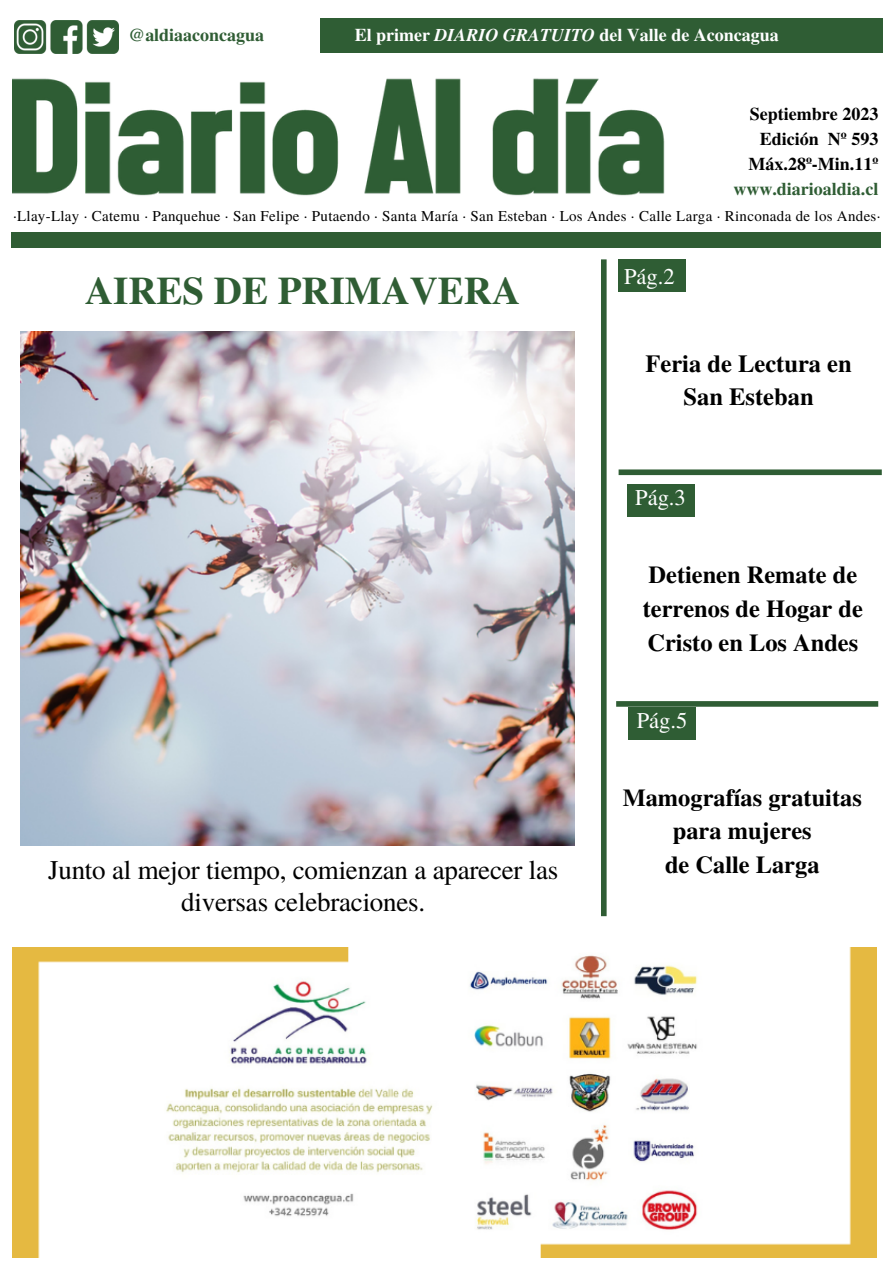
<style>
.page{position:relative;width:893px;height:1264px;background:#fff}
.page>*{position:absolute;margin:0;border:0;box-sizing:border-box;transform-origin:0 0}
.t1{font:700 39px "Te X Gyre Termes";color:#2f5d34}
.t2{font:27px/31.5px "Te X Gyre Termes";letter-spacing:-.01em;color:#000;text-align:center}
.t3{font:700 24.45px/33.8px "Te X Gyre Termes";color:#000;text-align:center}
.t4{font:22.5px "Te X Gyre Termes";color:#fff}
.t5{font:700 18px "Te X Gyre Termes";color:#fff}
.t6{font:700 18px "Te X Gyre Termes";color:#000}
.t7{font:700 18px "Te X Gyre Termes";color:#2f5d34}
.t8{font:15px "Te X Gyre Termes";letter-spacing:.02em;color:#000}
.s1{font-style:italic}
</style>
<div class="page">
<img style="left:12px;top:947px;width:864px;height:310px">
<div style="left:618px;top:259px;width:68px;height:33px;background:#2f5d34"></div>
<div style="left:626px;top:484px;width:68px;height:32px;background:#2f5d34"></div>
<div style="left:628px;top:706px;width:67px;height:33px;background:#2f5d34"></div>
<img style="left:12px;top:53px;width:653px;height:143px">
<div style="left:320px;top:19px;width:562px;height:34px;background:#2f5d34"></div>
<div style="left:11px;top:232px;width:870px;height:16px;background:#2f5d34"></div>
<div style="left:601px;top:259px;width:5px;height:657px;background:#2f5d34"></div>
<div style="left:618px;top:469px;width:263px;height:6px;background:#2f5d34"></div>
<div style="left:616px;top:701px;width:262px;height:5px;background:#2f5d34"></div>
<img style="left:14px;top:21px;width:105px;height:32px">
<img style="left:20px;top:331px;width:554px;height:514px">
<p class="t7" style="left:129px;top:21px;width:137px">@aldiaaconcagua</p>
<p class="t5" style="left:355px;top:21px;width:425px">El primer <span class="s1">DIARIO GRATUITO</span> del Valle de Aconcagua</p>
<p class="t6" style="left:749px;top:100px;width:130px">Septiembre 2023</p>
<p class="t6" style="left:759px;top:125px;width:120px">Edición Nº 593</p>
<p class="t6" style="left:748px;top:150px;width:131px">Máx.28º-Min.11º</p>
<p class="t7" style="left:733px;top:174px;width:146px">www.diarioaldia.cl</p>
<p class="t8" style="left:13px;top:205px;width:868px">·Llay-Llay · Catemu · Panquehue · San Felipe · Putaendo · Santa María · San Esteban · Los Andes · Calle Larga · Rinconada de los Andes·</p>
<p class="t1" style="left:85px;top:260px;width:436px">AIRES DE PRIMAVERA</p>
<p class="t2" style="left:48px;top:853px;width:512px">Junto al mejor tiempo, comienzan a aparecer las diversas celebraciones.</p>
<p class="t4" style="left:624px;top:260px;width:52px">Pág.2</p>
<p class="t3" style="left:645px;top:345px;width:208px">Feria de Lectura en<br>San Esteban</p>
<p class="t4" style="left:635px;top:481px;width:52px">Pág.3</p>
<p class="t3" style="left:642px;top:557px;width:222px;text-align:left">Detienen Remate de terrenos de Hogar de<br>Cristo en Los Andes</p>
<p class="t4" style="left:636px;top:704px;width:52px">Pág.5</p>
<p class="t3" style="left:622px;top:779px;width:241px">Mamografías gratuitas para mujeres</p>
<p class="t3" style="left:665px;top:846px;width:156px">de Calle Larga</p>
</div>
